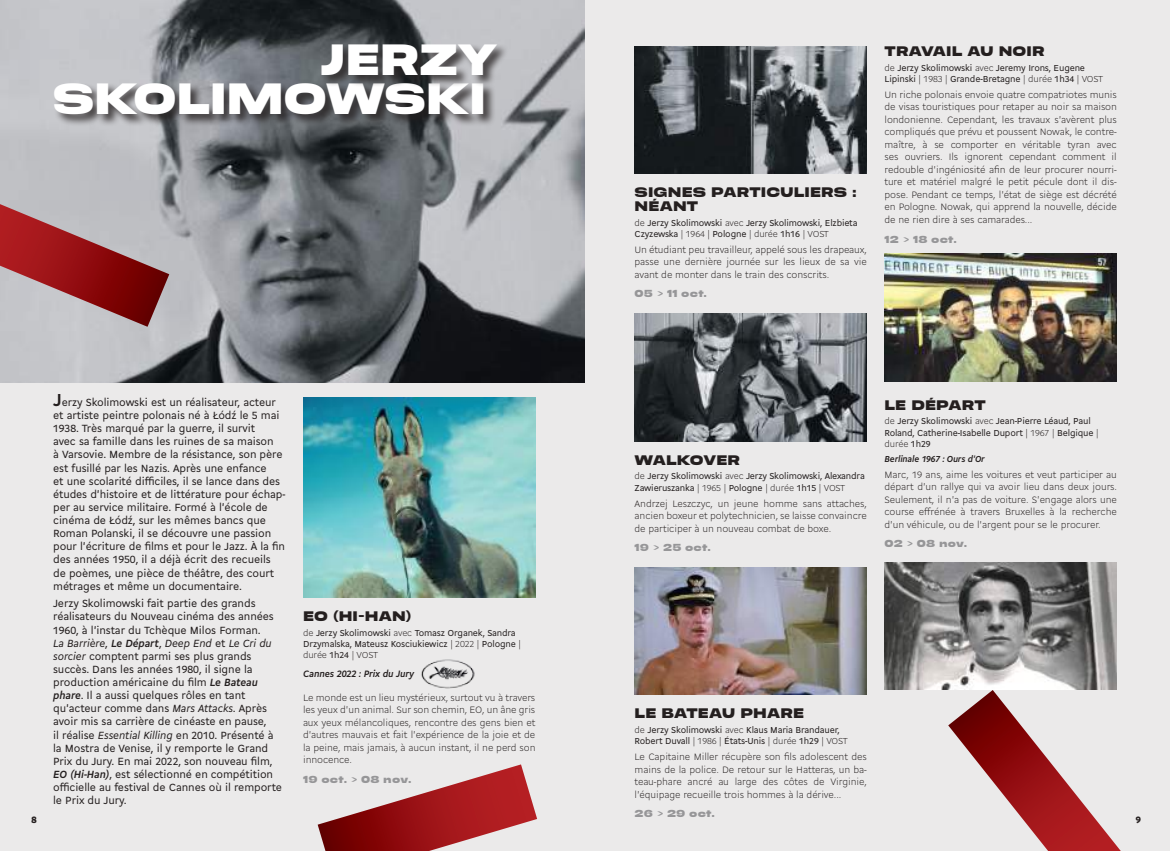
<style>
.page{position:relative;width:1170px;height:851px;background:#fff}
.page>*{position:absolute;margin:0;border:0;box-sizing:border-box;transform-origin:0 0}
.t1{font:900 37.5px "Media Sans Text Extended";letter-spacing:-.01em;color:#fff}
.t2{font:900 11.88px/13.8px "Media Sans Text Extended";letter-spacing:.01em;color:#241f1f}
.t3{font:11.25px/13.1px "Cogito";letter-spacing:-.01em;color:#241f1f}
.t4{font:300 10px/12.5px "Cogito";letter-spacing:-.01em;color:#241f1f;text-align:justify}
.t5{font:italic 700 10px "Cogito";letter-spacing:-.015em;color:#241f1f}
.t6{font:900 10px "Cogito";color:#241f1f}
.t7{font:9.38px/11.2px "Cogito";letter-spacing:-.02em;color:#241f1f}
.t8{font:italic 700 9.38px "Cogito";letter-spacing:-.015em;color:#241f1f}
.t9{font:900 8.75px "Media Sans Text Extended";letter-spacing:.02em;color:#969698}
.s1{font-weight:300}
.s2{font-weight:700;font-size:18.75px}
.s3{font-style:italic}
.s4{font-weight:700;font-style:italic}
</style>
<div class="page">
<div style="left:0;top:0;width:1169px;height:850px;background:#ebeaea"></div>
<img style="left:0;top:0;width:585px;height:383px">
<img style="left:303px;top:397px;width:232px;height:200px">
<img style="left:634px;top:46px;width:232px;height:128px">
<img style="left:884px;top:254px;width:232px;height:127px">
<img style="left:884px;top:562px;width:232px;height:127px">
<img style="left:634px;top:313px;width:232px;height:128px">
<img style="left:634px;top:567px;width:232px;height:127px">
<svg style="left:0;top:204px;width:169px;height:123px;background:#a96c70"></svg>
<svg style="left:317px;top:764px;width:220px;height:86px"></svg>
<svg style="left:948px;top:689px;width:172px;height:161px"></svg>
<div style="left:54px;top:82px;width:441px;height:44px;background:#241f1f;opacity:.75"></div>
<div style="left:321px;top:43px;width:188px;height:44px;background:#241f1f;opacity:.75"></div>
<img style="left:421px;top:659px;width:53px;height:30px">
<h1 class="t1" style="left:321px;top:28px;width:178px">JERZY</h1>
<h1 class="t1" style="left:52px;top:67px;width:435px">SKOLIMOWSKI</h1>
<p class="t2" style="left:634px;top:184px;width:224px">SIGNES PARTICULIERS :<br>NÉANT</p>
<p class="t7" style="left:634px;top:216px;width:224px"><span class="s1">de</span> Jerzy Skolimowski <span class="s1">avec</span> Jerzy Skolimowski, Elzbieta<br>Czyzewska <span class="s1">| 1964 |</span> Pologne <span class="s1">| durée</span> 1h16 <span class="s1">| VOST</span></p>
<p class="t4" style="left:634px;top:243px;width:234px">Un étudiant peu travailleur, appelé sous les drapeaux, passe une dernière journée sur les lieux de sa vie avant de monter dans le train des conscrits.</p>
<p class="t9" style="left:634px;top:286px;width:74px">05 &gt; 11 oct.</p>
<p class="t2" style="left:884px;top:43px;width:161px">TRAVAIL AU NOIR</p>
<p class="t7" style="left:884px;top:61px;width:220px"><span class="s1">de</span> Jerzy Skolimowski <span class="s1">avec</span> Jeremy Irons, Eugene<br>Lipinski <span class="s1">| 1983 |</span> Grande-Bretagne <span class="s1">| durée</span> 1h34 <span class="s1">| VOST</span></p>
<p class="t4" style="left:884px;top:88px;width:234px">Un riche polonais envoie quatre compatriotes munis de visas touristiques pour retaper au noir sa maison londonienne. Cependant, les travaux s'avèrent plus compliqués que prévu et poussent Nowak, le contre&shy;maître, à se comporter en véritable tyran avec ses ouvriers. Ils ignorent cependant comment il redouble d'ingéniosité afin de leur procurer nourri&shy;ture et matériel malgré le petit pécule dont il dis&shy;pose. Pendant ce temps, l'état de siège est décrété en Pologne. Nowak, qui apprend la nouvelle, décide de ne rien dire à ses camarades...</p>
<p class="t9" style="left:884px;top:232px;width:74px">12 &gt; 18 oct.</p>
<p class="t3" style="left:53px;top:395px;width:234px"><span class="s2">J</span>erzy Skolimowski est un réalisateur, acteur et artiste peintre polonais né à Łódź le 5 mai 1938. Très marqué par la guerre, il survit<br>avec sa famille dans les ruines de sa maison<br>à Varsovie. Membre de la résistance, son père est fusillé par les Nazis. Après une enfance<br>et une scolarité difficiles, il se lance dans des études d'histoire et de littérature pour échap&shy;per au service militaire. Formé à l'école de cinéma de Łódź, sur les mêmes bancs que Roman Polanski, il se découvre une passion pour l'écriture de films et pour le Jazz. À la fin des années 1950, il a déjà écrit des recueils de poèmes, une pièce de théâtre, des court métrages et même un documentaire.</p>
<p class="t3" style="left:53px;top:596px;width:230px">Jerzy Skolimowski fait partie des grands réalisateurs du Nouveau cinéma des années 1960, à l'instar du Tchèque Milos Forman.<br><span class="s3">La Barrière</span>, <span class="s4">Le Départ</span>, <span class="s3">Deep End</span> et <span class="s3">Le Cri du sorcier</span> comptent parmi ses plus grands succès. Dans les années 1980, il signe la production américaine du film <span class="s4">Le Bateau phare</span>. Il a aussi quelques rôles en tant qu'acteur comme dans <span class="s3">Mars Attacks</span>. Après avoir mis sa carrière de cinéaste en pause,<br>il réalise <span class="s3">Essential Killing</span> en 2010. Présenté à la Mostra de Venise, il y remporte le Grand Prix du Jury. En mai 2022, son nouveau film, <span class="s4">EO (Hi-Han)</span>, est sélectionné en compétition officielle au festival de Cannes où il remporte le Prix du Jury.</p>
<p class="t2" style="left:303px;top:608px;width:110px">EO (HI-HAN)</p>
<p class="t2" style="left:884px;top:396px;width:103px">LE DÉPART</p>
<p class="t7" style="left:884px;top:415px;width:215px"><span class="s1">de</span> Jerzy Skolimowski <span class="s1">avec</span> Jean-Pierre Léaud, Paul<br>Roland, Catherine-Isabelle Duport <span class="s1">| 1967 |</span> Belgique <span class="s1">| durée</span> 1h29</p>
<p class="t8" style="left:884px;top:452px;width:102px">Berlinale 1967 : Ours d'Or</p>
<p class="t4" style="left:884px;top:467px;width:234px">Marc, 19 ans, aime les voitures et veut participer au départ d'un rallye qui va avoir lieu dans deux jours.<br>Seulement, il n'a pas de voiture. S'engage alors une course effrénée à travers Bruxelles à la recherche d'un véhicule, ou de l'argent pour se le procurer.</p>
<p class="t9" style="left:884px;top:536px;width:84px">02 &gt; 08 nov.</p>
<p class="t2" style="left:634px;top:451px;width:107px">WALKOVER</p>
<p class="t7" style="left:634px;top:470px;width:232px"><span class="s1">de</span> Jerzy Skolimowski <span class="s1">avec</span> Jerzy Skolimowski, Alexandra<br>Zawieruszanka <span class="s1">| 1965 |</span> Pologne <span class="s1">| durée</span> 1h15 <span class="s1">| VOST</span></p>
<p class="t4" style="left:634px;top:496px;width:234px">Andrzej Leszczyc, un jeune homme sans attaches, ancien boxeur et polytechnicien, se laisse convaincre de participer à un nouveau combat de boxe.</p>
<p class="t9" style="left:634px;top:540px;width:78px">19 &gt; 25 oct.</p>
<p class="t7" style="left:303px;top:626px;width:219px"><span class="s1">de</span> Jerzy Skolimowski <span class="s1">avec</span> Tomasz Organek, Sandra<br>Drzymalska, Mateusz Kosciukiewicz <span class="s1">| 2022 |</span> Pologne <span class="s1">| durée</span> 1h24 <span class="s1">| VOST</span></p>
<p class="t5" style="left:303px;top:666px;width:112px">Cannes 2022 : Prix du Jury</p>
<p class="t4" style="left:303px;top:690px;width:234px">Le monde est un lieu mystérieux, surtout vu à travers les yeux d'un animal. Sur son chemin, EO, un âne gris aux yeux mélancoliques, rencontre des gens bien et d'autres mauvais et fait l'expérience de la joie et de la peine, mais jamais, à aucun instant, il ne perd son innocence.</p>
<p class="t9" style="left:303px;top:771px;width:110px">19 oct. &gt; 08 nov.</p>
<p class="t2" style="left:634px;top:705px;width:171px">LE BATEAU PHARE</p>
<p class="t7" style="left:634px;top:723px;width:214px"><span class="s1">de</span> Jerzy Skolimowski <span class="s1">avec</span> Klaus Maria Brandauer,<br>Robert Duvall <span class="s1">| 1986 |</span> États-Unis <span class="s1">| durée</span> 1h29 <span class="s1">| VOST</span></p>
<p class="t4" style="left:634px;top:750px;width:234px">Le Capitaine Miller récupère son fils adolescent des mains de la police. De retour sur le Hatteras, un ba&shy;teau-phare ancré au large des côtes de Virginie, l'équipage recueille trois hommes à la dérive...</p>
<p class="t9" style="left:634px;top:806px;width:82px">26 &gt; 29 oct.</p>
<p class="t6" style="left:31px;top:812px;width:7px">8</p>
<p class="t6" style="left:1135px;top:812px;width:7px">9</p>
</div>
